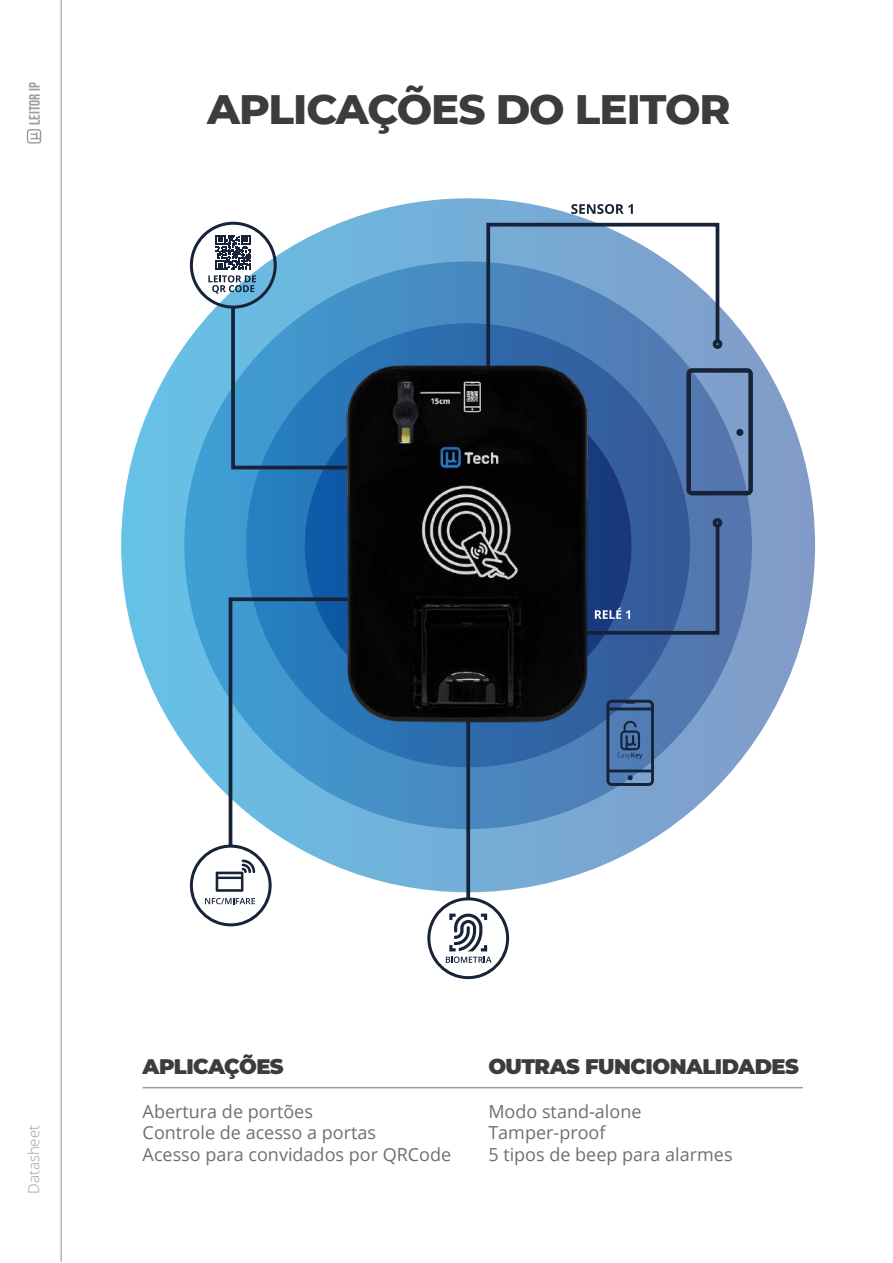
<style>
.page{position:relative;width:893px;height:1263px;background:#fff}
.page>*{position:absolute;margin:0;border:0;box-sizing:border-box;transform-origin:0 0}
.t1{font:800 42px "Montserrat";letter-spacing:-.025em;color:#3c3c3b}
.t2{font:900 21px "Montserrat";letter-spacing:-.025em;color:#3c3c3b}
.t3{font:18px/21.6px "Open Sans";color:#6f6f6e}
.t4{font:700 15.15px "Bebas Neue";color:#9d9d9c}
.t5{font:300 15px "Open Sans";color:#9d9d9c}
</style>
<div class="page">
<svg style="left:121px;top:198px;width:694px;height:694px"></svg>
<svg style="left:184px;top:261px;width:568px;height:568px"></svg>
<div style="left:246px;top:323px;width:444px;height:444px;background:linear-gradient(to right,#2480c2,#375796);border-radius:50%"></div>
<svg style="left:305px;top:382px;width:326px;height:327px"></svg>
<hr style="left:61px;top:0;width:1px;height:1262px;background:#9c9b9b">
<svg style="left:27px;top:129px;width:14px;height:15px"></svg>
<hr style="left:143px;top:1087px;width:660px;height:1px;background:#9c9b9b">
<svg style="left:571px;top:204px;width:62px;height:10px"></svg>
<svg style="left:190px;top:222px;width:159px;height:248px"></svg>
<svg style="left:190px;top:596px;width:159px;height:330px"></svg>
<svg style="left:427px;top:897px;width:82px;height:82px"></svg>
<svg style="left:599px;top:517px;width:124px;height:119px"></svg>
<svg style="left:606px;top:700px;width:48px;height:86px"></svg>
<svg style="left:485px;top:222px;width:268px;height:273px"></svg>
<div style="left:736px;top:429px;width:7px;height:7px;background:#162338;border-radius:50%"></div>
<div style="left:466px;top:721px;width:4px;height:178px;border:2px solid #162338"></div>
<img style="left:337px;top:360px;width:262px;height:370px">
<p class="t4" style="left:26px;top:125px;width:44px;rotate:-90deg">leitor ip</p>
<h1 class="t1" style="left:207px;top:79px;width:525px">APLICAÇÕES DO LEITOR</h1>
<p class="t5" style="left:23px;top:1194px;width:70px;rotate:-90deg">Datasheet</p>
<p class="t2" style="left:143px;top:1051px;width:143px">APLICAÇÕES</p>
<p class="t3" style="left:143px;top:1100px;width:310px">Abertura de portões<br>Controle de acesso a portas<br>Acesso para convidados por QRCode</p>
<p class="t2" style="left:488px;top:1051px;width:312px">OUTRAS FUNCIONALIDADES</p>
<p class="t3" style="left:488px;top:1100px;width:246px">Modo stand-alone<br>Tamper-proof<br>5 tipos de beep para alarmes</p>
</div>
